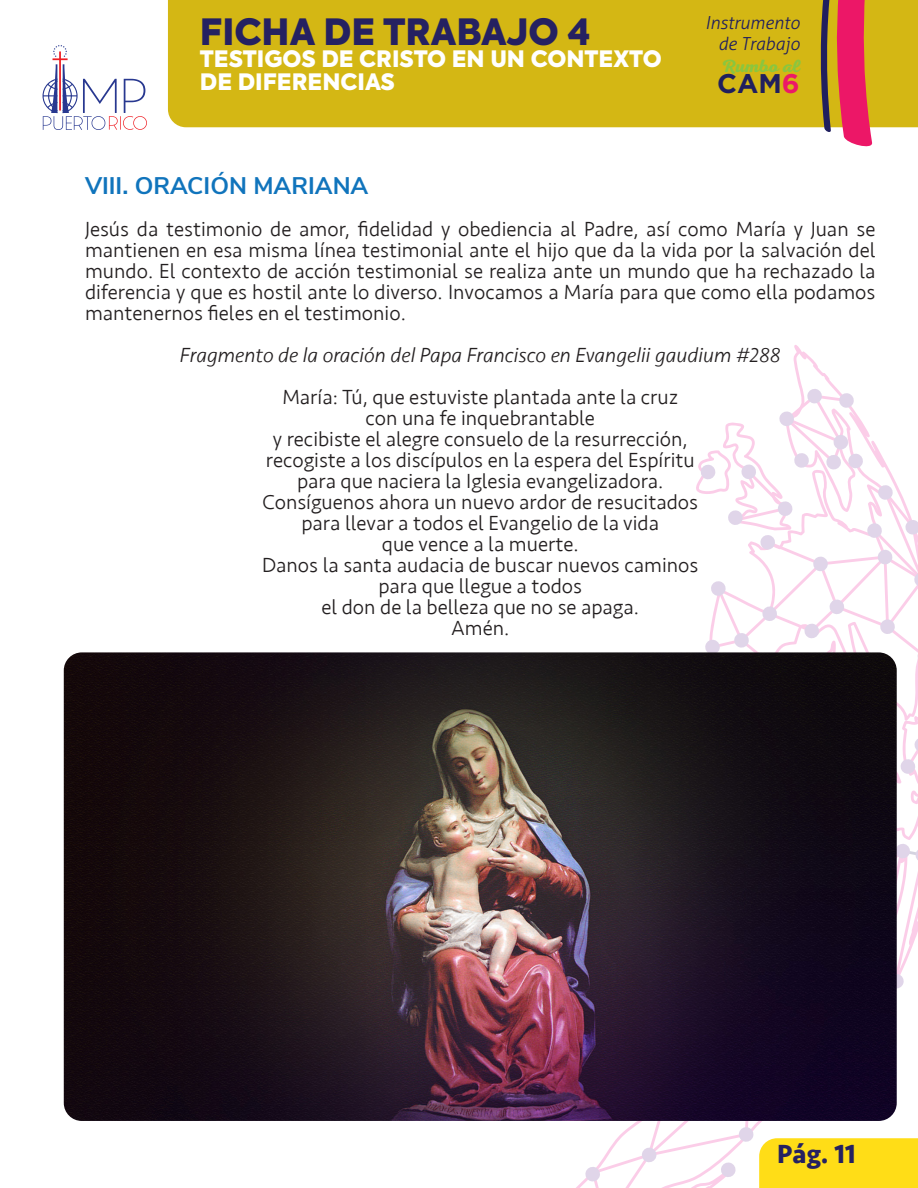
<style>
.page{position:relative;width:918px;height:1188px;background:#fff}
.page>*{position:absolute;margin:0;border:0;box-sizing:border-box;transform-origin:0 0}
.t1{font:900 36px "Axiforma";color:#252161}
.t2{font:700 27px "Seravek";color:#252161}
.t3{font:700 27px "Gotham";color:#201f5e}
.Title_3{font:700 24px "Nunito Sans";color:#1074bc}
.t4{font:900 22.5px/22.5px "Axiforma";color:#fff}
.texto{font:300 21px/21px "Seravek";color:#231f20;text-align:center}
.texto-2{font:italic 300 21px "Seravek";color:#231f20}
.t5{font:italic 300 18px/21.6px "Aller";color:#201f5e;text-align:right}
.t6{font:18px "Nexa Script Trial Bold";color:#8bc63e}
.s1{color:#ec1968}
</style>
<div class="page">
<div style="left:168px;top:0;width:652px;height:127px;background:#d4b714"></div>
<svg style="left:820px;top:0;width:98px;height:147px;background:#d48a46"></svg>
<svg style="left:43px;top:45px;width:104px;height:85px"></svg>
<img style="left:64px;top:652px;width:521px;height:469px">
<svg style="left:585px;top:388px;width:333px;height:800px"></svg>
<h1 class="t1" style="left:200px;top:6px;width:392px">FICHA DE TRABAJO 4</h1>
<p class="t4" style="left:200px;top:48px;width:463px">TESTIGOS DE CRISTO EN UN CONTEXTO<br>DE DIFERENCIAS</p>
<p class="t5" style="left:705px;top:12px;width:96px">Instrumento de Trabajo</p>
<p class="t6" style="left:722px;top:56px;width:80px">Rumbo al</p>
<p class="t3" style="left:717px;top:68px;width:84px">CAM<span class="s1">6</span></p>
<p class="Title_3" style="left:85px;top:168px;width:285px">VIII. ORACIÓN MARIANA</p>
<p class="texto" style="left:85px;top:219px;width:792px;text-align:justify">Jesús da testimonio de amor, fidelidad y obediencia al Padre, así como María y Juan se mantienen en esa misma línea testimonial ante el hijo que da la vida por la salvación del mundo. El contexto de acción testimonial se realiza ante un mundo que ha rechazado la diferencia y que es hostil ante lo diverso. Invocamos a María para que como ella podamos mantenernos fieles en el testimonio.</p>
<p class="texto-2" style="left:180px;top:343px;width:602px">Fragmento de la oración del Papa Francisco en Evangelii gaudium #288</p>
<p class="texto" style="left:266px;top:387px;width:430px">María: Tú, que estuviste plantada ante la cruz con una fe inquebrantable<br>y recibiste el alegre consuelo de la resurrección, recogiste a los discípulos en la espera del Espíritu para que naciera la Iglesia evangelizadora.</p>
<p class="texto" style="left:262px;top:492px;width:438px">Consíguenos ahora un nuevo ardor de resucitados para llevar a todos el Evangelio de la vida<br>que vence a la muerte.<br>Danos la santa audacia de buscar nuevos caminos para que llegue a todos<br>el don de la belleza que no se apaga.</p>
<p class="texto" style="left:451px;top:618px;width:60px">Amén.</p>
<p class="t2" style="left:777px;top:1133px;width:80px">Pág. 11</p>
</div>
